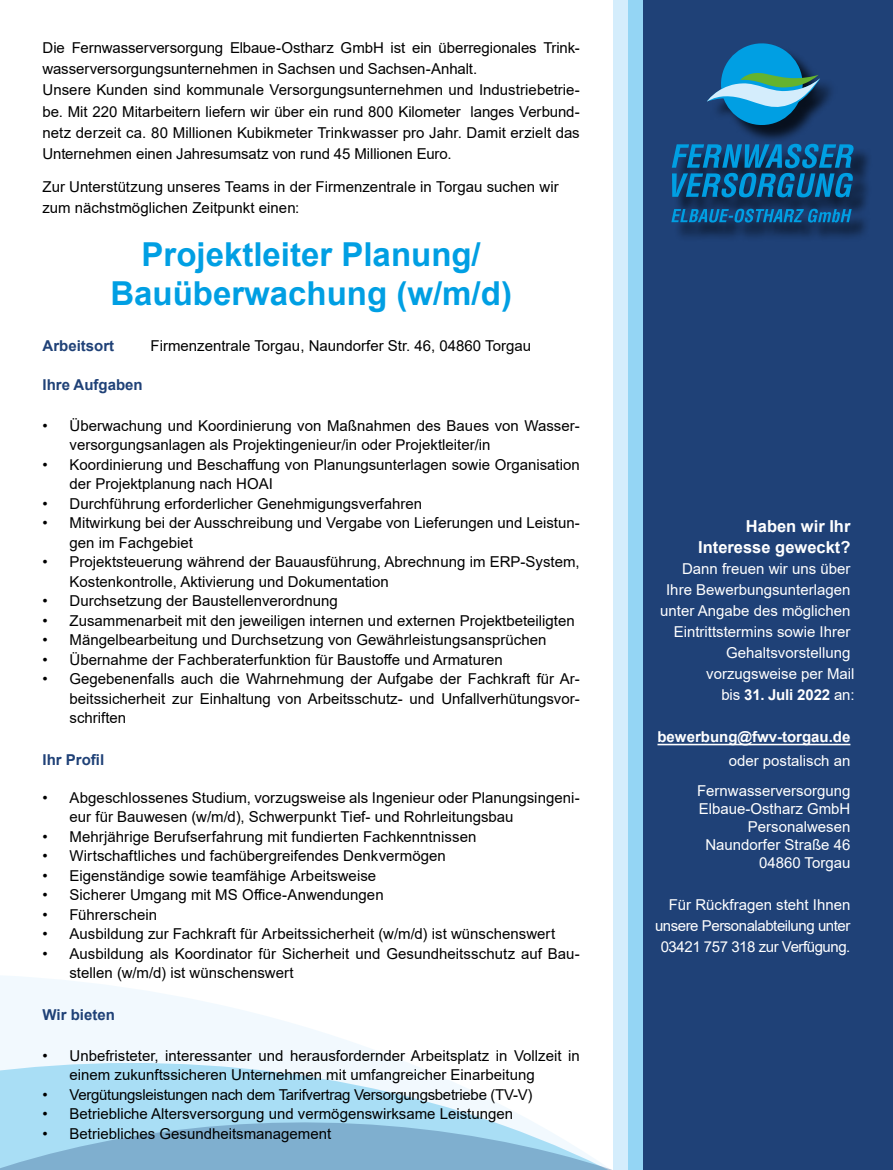
<style>
.page{position:relative;width:893px;height:1170px;background:#fff}
.page>*{position:absolute;margin:0;border:0;box-sizing:border-box;transform-origin:0 0}
.t1{font:700 33px/39px "Arial";color:#009fe3;text-align:center}
.t2{font:700 16.5px/21px "Arial";color:#fff;text-align:right}
.t3{font:15px/19.5px "Arial";color:#000}
.t4{font:15px/21px "Arial";color:#fff;text-align:right}
.t5{font:15px/21px "Arial";letter-spacing:-.03em;color:#fff;text-align:right}
.t6{font:15px "Arial";letter-spacing:-.02em;color:#000}
.t7{font:700 15px "Arial";color:#1f4177}
.t8{font:700 15px "Arial";color:#fff}
.s1{font-weight:700}
</style>
<div class="page">
<svg style="left:0;top:976px;width:131px;height:13px;fill:#f2f9fe"></svg>
<svg style="left:0;top:989px;width:410px;height:75px;fill:#f2f9fe"></svg>
<svg style="left:0;top:1064px;width:609px;height:105px"></svg>
<div style="left:613px;top:0;width:262px;height:1169px;background:#d4edfc"></div>
<div style="left:629px;top:0;width:262px;height:1169px;background:#94d5f4"></div>
<div style="left:644px;top:0;width:249px;height:1169px;background:#1f4177"></div>
<div style="left:674px;top:45px;width:198px;height:196px;background:#000;opacity:.75"></div>
<svg style="left:707px;top:43px;width:113px;height:84px"></svg>
<svg style="left:671px;top:209px;width:181px;height:13px"></svg>
<svg style="left:672px;top:144px;width:182px;height:53px"></svg>
<hr style="left:657px;top:743px;width:193px;height:2px;background:#fff">
<p class="t3" style="left:43px;top:38px;width:539px;line-height:21px">Die Fernwasserversorgung Elbaue-Ostharz GmbH ist ein überregionales Trink&shy;wasserversorgungsunternehmen in Sachsen und Sachsen-Anhalt.<br>Unsere Kunden sind kommunale Versorgungsunternehmen und Industriebetrie&shy;be. Mit 220 Mitarbeitern liefern wir über ein rund 800 Kilometer langes Verbund&shy;netz derzeit ca. 80 Millionen Kubikmeter Trinkwasser pro Jahr. Damit erzielt das Unternehmen einen Jahresumsatz von rund 45 Millionen Euro.</p>
<p class="t3" style="left:43px;top:176px;width:518px;line-height:21px">Zur Unterstützung unseres Teams in der Firmenzentrale in Torgau suchen wir zum nächstmöglichen Zeitpunkt einen:</p>
<h1 class="t1" style="left:110px;top:235px;width:403px">Projektleiter Planung/<br>Bauüberwachung (w/m/d)</h1>
<p class="t7" style="left:43px;top:335px;width:73px">Arbeitsort</p>
<p class="t3" style="left:151px;top:336px;width:382px">Firmenzentrale Torgau, Naundorfer Str. 46, 04860 Torgau</p>
<p class="t7" style="left:43px;top:374px;width:102px">Ihre Aufgaben</p>
<p class="t3" style="left:70px;top:415px;width:512px;text-indent:-27px">• Überwachung und Koordinierung von Maßnahmen des Baues von Wasser&shy;versorgungsanlagen als Projektingenieur/in oder Projektleiter/in</p>
<p class="t3" style="left:70px;top:454px;width:512px;text-indent:-27px">• Koordinierung und Beschaffung von Planungsunterlagen sowie Organisation der Projektplanung nach HOAI</p>
<p class="t3" style="left:43px;top:493px;width:381px">• Durchführung erforderlicher Genehmigungsverfahren</p>
<p class="t3" style="left:70px;top:513px;width:512px;text-indent:-27px">• Mitwirkung bei der Ausschreibung und Vergabe von Lieferungen und Leistun&shy;gen im Fachgebiet</p>
<p class="t3" style="left:70px;top:552px;width:512px;text-indent:-27px">• Projektsteuerung während der Bauausführung, Abrechnung im ERP-System,<br>Kostenkontrolle, Aktivierung und Dokumentation</p>
<p class="t3" style="left:43px;top:591px;width:297px">• Durchsetzung der Baustellenverordnung</p>
<p class="t3" style="left:43px;top:610px;width:534px">• Zusammenarbeit mit den jeweiligen internen und externen Projektbeteiligten</p>
<p class="t3" style="left:43px;top:630px;width:505px">• Mängelbearbeitung und Durchsetzung von Gewährleistungsansprüchen</p>
<p class="t3" style="left:43px;top:649px;width:462px">• Übernahme der Fachberaterfunktion für Baustoffe und Armaturen</p>
<p class="t3" style="left:70px;top:669px;width:512px;text-align:justify;text-indent:-27px">• Gegebenenfalls auch die Wahrnehmung der Aufgabe der Fachkraft für Ar&shy;beitssicherheit zur Einhaltung von Arbeitsschutz- und Unfallverhütungsvor&shy;schriften</p>
<p class="t7" style="left:43px;top:749px;width:63px">Ihr Profil</p>
<p class="t3" style="left:70px;top:787px;width:512px;text-indent:-27px">• Abgeschlossenes Studium, vorzugsweise als Ingenieur oder Planungsingeni&shy;eur für Bauwesen (w/m/d), Schwerpunkt Tief- und Rohrleitungsbau</p>
<p class="t3" style="left:43px;top:826px;width:435px">• Mehrjährige Berufserfahrung mit fundierten Fachkenntnissen</p>
<p class="t3" style="left:43px;top:846px;width:405px">• Wirtschaftliches und fachübergreifendes Denkvermögen</p>
<p class="t3" style="left:43px;top:865px;width:335px">• Eigenständige sowie teamfähige Arbeitsweise</p>
<p class="t3" style="left:43px;top:885px;width:343px">• Sicherer Umgang mit MS Office-Anwendungen</p>
<p class="t3" style="left:43px;top:904px;width:116px">• Führerschein</p>
<p class="t3" style="left:43px;top:924px;width:514px">• Ausbildung zur Fachkraft für Arbeitssicherheit (w/m/d) ist wünschenswert</p>
<p class="t3" style="left:70px;top:943px;width:512px;text-indent:-27px">• Ausbildung als Koordinator für Sicherheit und Gesundheitsschutz auf Bau&shy;stellen (w/m/d) ist wünschenswert</p>
<p class="t7" style="left:43px;top:1004px;width:74px">Wir bieten</p>
<p class="t3" style="left:70px;top:1045px;width:512px;text-indent:-27px">• Unbefristeter, interessanter und herausfordernder Arbeitsplatz in Vollzeit in einem zukunftssicheren Unternehmen mit umfangreicher Einarbeitung</p>
<p class="t6" style="left:43px;top:1084px;width:491px">• Vergütungsleistungen nach dem Tarifvertrag Versorgungsbetriebe (TV-V)</p>
<p class="t3" style="left:43px;top:1104px;width:472px">• Betriebliche Altersversorgung und vermögenswirksame Leistungen</p>
<p class="t3" style="left:43px;top:1123px;width:290px">• Betriebliches Gesundheitsmanagement</p>
<p class="t2" style="left:698px;top:515px;width:154px">Haben wir Ihr<br>Interesse geweckt?</p>
<p class="t4" style="left:660px;top:557px;width:196px">Dann freuen wir uns über<br>Ihre Bewerbungsunterlagen unter Angabe des möglichen<br>Eintrittstermins sowie Ihrer<br>Gehaltsvorstellung vorzugsweise per Mail<br>bis <span class="s1">31. Juli 2022</span> an:</p>
<p class="t8" style="left:657px;top:725px;width:194px">bewerbung@fwv-torgau.de</p>
<p class="t4" style="left:697px;top:745px;width:155px;line-height:30px">oder postalisch an<br>Fernwasserversorgung</p>
<p class="t4" style="left:699px;top:799px;width:153px;line-height:18px">Elbaue-Ostharz GmbH<br>Personalwesen<br>Naundorfer Straße 46<br>04860 Torgau</p>
<p class="t5" style="left:655px;top:893px;width:197px">Für Rückfragen steht Ihnen unsere Personalabteilung unter<br>03421 757 318 zur Verfügung.</p>
</div>
